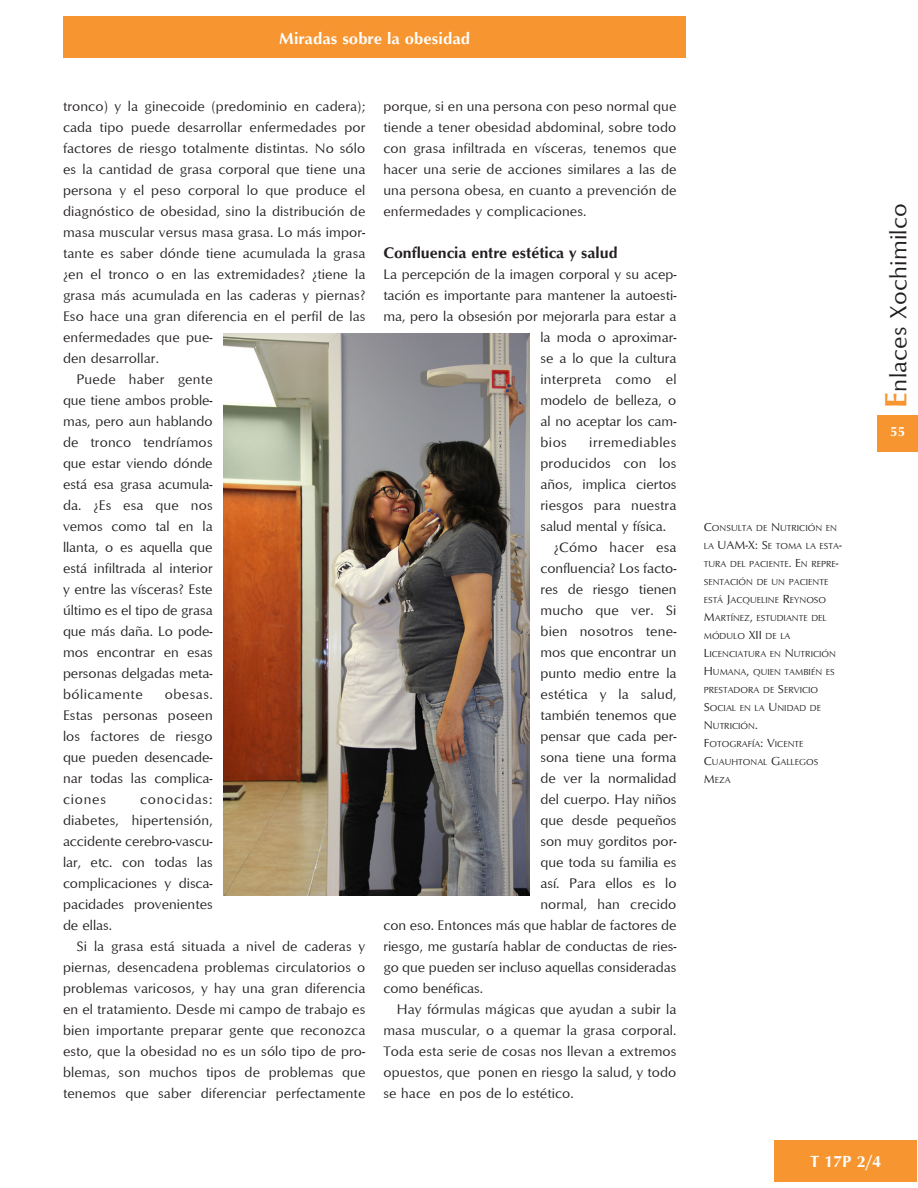
<style>
.page{position:relative;width:918px;height:1188px;background:#fff}
.page>*{position:absolute;margin:0;border:0;box-sizing:border-box;transform-origin:0 0}
.t1{font:24px "Optimum";letter-spacing:.01em;color:#231f20}
.t2{font:700 16.5px "Optimum";color:#fff}
.subtitulo{font:700 15.75px "Optimum";color:#231f20}
.cuerpo_de_texto{font:14.25px/21px "Optimum";letter-spacing:.01em;color:#231f20;text-align:justify}
.cuerpo_de_textosin_s{font:14.25px/21px "Optimum";color:#231f20;text-align:justify}
.cuerpo_de_textosin_s-2{font:14.25px "Optimum";letter-spacing:.02em;color:#231f20}
.t3{font:700 13.5px "Optimum";color:#fff}
.pies_de_foto{font:9px/18px "Optimum";color:#231f20}
.s1{font-weight:700;font-size:31.5px;color:#f79530}
.s2{font-size:12px}
</style>
<div class="page">
<div style="left:877px;top:415px;width:41px;height:36px;background:#f79530"></div>
<div style="left:63px;top:16px;width:623px;height:42px;background:#f79530"></div>
<div style="left:775px;top:1140px;width:142px;height:42px;background:#f79530"></div>
<img style="left:223px;top:333px;width:307px;height:563px">
<p class="t2" style="left:279px;top:28px;width:193px">Miradas sobre la obesidad</p>
<p class="cuerpo_de_texto" style="left:63px;top:95px;width:304px;text-align:left">tronco) y la ginecoide (predominio en cadera); cada tipo puede desarrollar enfermedades por factores de riesgo totalmente distintas. No sólo es la cantidad de grasa corporal que tiene una persona y el peso corporal lo que produce el diagnóstico de obesidad, sino la distribución de masa muscular versus masa grasa. Lo más impor&shy;tante es saber dónde tiene acumulada la grasa ¿en el tronco o en las extremidades? ¿tiene la grasa más acumulada en las caderas y piernas?<br>Eso hace una gran diferencia en el perfil de las enfermedades que pue-<br>den desarrollar.</p>
<p class="cuerpo_de_texto" style="left:63px;top:368px;width:151px;text-indent:14px">Puede haber gente que tiene ambos proble&shy;mas, pero aun hablando de tronco tendríamos que estar viendo dónde está esa grasa acumula&shy;da. ¿Es esa que nos vemos como tal en la llanta, o es aquella que está infiltrada al interior y entre las vísceras? Este último es el tipo de grasa que más daña. Lo pode&shy;mos encontrar en esas personas delgadas meta&shy;bólicamente</p>
<p class="cuerpo_de_texto" style="left:63px;top:683px;width:151px;text-indent:102px">obesas.<br>Estas personas poseen los factores de riesgo que pueden desencade&shy;nar todas las complica&shy;ciones</p>
<p class="cuerpo_de_texto" style="left:63px;top:788px;width:151px;text-indent:77px">conocidas: diabetes, hipertensión, accidente cerebro-vascu&shy;lar, etc. con todas las complicaciones y disca&shy;pacidades provenientes de ellas.</p>
<p class="cuerpo_de_texto" style="left:63px;top:935px;width:304px;text-indent:14px">Si la grasa está situada a nivel de caderas y piernas, desencadena problemas circulatorios o problemas varicosos, y hay una gran diferencia en el tratamiento. Desde mi campo de trabajo es bien importante preparar gente que reconozca esto, que la obesidad no es un sólo tipo de pro&shy;blemas, son muchos tipos de problemas que tenemos que saber diferenciar perfectamente</p>
<p class="cuerpo_de_texto" style="left:383px;top:95px;width:295px">porque, si en una persona con peso normal que tiende a tener obesidad abdominal, sobre todo con grasa infiltrada en vísceras, tenemos que hacer una serie de acciones similares a las de una persona obesa, en cuanto a prevención de enfermedades y complicaciones.</p>
<p class="subtitulo" style="left:383px;top:244px;width:236px">Confluencia entre estética y salud</p>
<p class="cuerpo_de_textosin_s" style="left:383px;top:263px;width:295px">La percepción de la imagen corporal y su acep-</p>
<p class="cuerpo_de_textosin_s" style="left:383px;top:284px;width:295px">tación es importante para mantener la autoesti-</p>
<p class="cuerpo_de_textosin_s" style="left:383px;top:305px;width:295px">ma, pero la obsesión por mejorarla para estar a</p>
<p class="cuerpo_de_textosin_s" style="left:540px;top:326px;width:138px">la moda o aproximar-</p>
<p class="cuerpo_de_textosin_s" style="left:540px;top:347px;width:138px">se a lo que la cultura</p>
<p class="cuerpo_de_textosin_s-2" style="left:540px;top:370px;width:138px">interpreta como el</p>
<p class="cuerpo_de_textosin_s" style="left:540px;top:389px;width:138px">modelo de belleza, o</p>
<p class="cuerpo_de_textosin_s" style="left:540px;top:410px;width:138px">al no aceptar los cam-</p>
<p class="cuerpo_de_textosin_s" style="left:540px;top:431px;width:28px">bios</p>
<p class="cuerpo_de_textosin_s" style="left:540px;top:431px;width:138px;text-indent:49px">irremediables producidos con los años, implica ciertos riesgos para nuestra salud mental y física.</p>
<p class="cuerpo_de_texto" style="left:554px;top:536px;width:124px">¿Cómo hacer esa</p>
<p class="cuerpo_de_texto" style="left:540px;top:557px;width:138px">confluencia? Los facto-</p>
<p class="cuerpo_de_texto" style="left:540px;top:578px;width:138px">res de riesgo tienen</p>
<p class="cuerpo_de_texto" style="left:540px;top:599px;width:138px">mucho que ver. Si</p>
<p class="cuerpo_de_texto" style="left:540px;top:620px;width:138px">bien nosotros tene-</p>
<p class="cuerpo_de_texto" style="left:540px;top:641px;width:138px">mos que encontrar un</p>
<p class="cuerpo_de_texto" style="left:540px;top:662px;width:138px">punto medio entre la</p>
<p class="cuerpo_de_texto" style="left:540px;top:683px;width:137px">estética y la salud,</p>
<p class="cuerpo_de_texto" style="left:540px;top:704px;width:138px">también tenemos que</p>
<p class="cuerpo_de_texto" style="left:540px;top:725px;width:138px">pensar que cada per-</p>
<p class="cuerpo_de_texto" style="left:540px;top:746px;width:138px">sona tiene una forma</p>
<p class="cuerpo_de_texto" style="left:540px;top:767px;width:138px">de ver la normalidad</p>
<p class="cuerpo_de_texto" style="left:540px;top:788px;width:138px">del cuerpo. Hay niños</p>
<p class="cuerpo_de_texto" style="left:540px;top:809px;width:138px">que desde pequeños</p>
<p class="cuerpo_de_texto" style="left:540px;top:830px;width:138px">son muy gorditos por-</p>
<p class="cuerpo_de_texto" style="left:540px;top:851px;width:138px">que toda su familia es</p>
<p class="cuerpo_de_texto" style="left:540px;top:872px;width:138px">así. Para ellos es lo</p>
<p class="cuerpo_de_texto" style="left:540px;top:893px;width:137px">normal, han crecido</p>
<p class="cuerpo_de_texto" style="left:383px;top:914px;width:295px">con eso. Entonces más que hablar de factores de</p>
<p class="cuerpo_de_texto" style="left:383px;top:935px;width:295px">riesgo, me gustaría hablar de conductas de ries-</p>
<p class="cuerpo_de_texto" style="left:383px;top:956px;width:295px">go que pueden ser incluso aquellas consideradas</p>
<p class="cuerpo_de_texto" style="left:383px;top:977px;width:101px">como benéficas.</p>
<p class="cuerpo_de_texto" style="left:383px;top:998px;width:295px;text-indent:14px">Hay fórmulas mágicas que ayudan a subir la masa muscular, o a quemar la grasa corporal.<br>Toda esta serie de cosas nos llevan a extremos opuestos, que ponen en riesgo la salud, y todo se hace en pos de lo estético.</p>
<h1 class="t1" style="left:884px;top:408px;width:206px;rotate:-90deg"><span class="s1">E</span>nlaces Xochimilco</h1>
<p class="pies_de_foto" style="left:704px;top:519px;width:139px"><span class="s2">C</span>ONSULTA DE <span class="s2">N</span> UTRICIÓN EN<br>LA <span class="s2">UAM-X: S</span>E TOMA LA ESTA<span class="s2">-<br></span>TURA DEL PACIENTE<span class="s2">. E</span>N REPRE<span class="s2">-<br></span>SENTACIÓN DE UN PACIENTE<br>ESTÁ <span class="s2">J</span>ACQUELINE <span class="s2">R</span>EYNOSO<br><span class="s2">M</span>ARTÍNEZ<span class="s2">,</span> ESTUDIANTE DEL<br>MÓDULO <span class="s2">XII</span> DE LA<br><span class="s2">L</span>ICENCIATURA EN <span class="s2">N</span> UTRICIÓN<br><span class="s2">H</span> UMANA<span class="s2">,</span> QUIEN TAMBIÉN ES<br>PRESTADORA DE <span class="s2">S</span>ERVICIO<br><span class="s2">S</span>OCIAL EN LA <span class="s2">U</span> NIDAD DE<br><span class="s2">N</span> UTRICIÓN<span class="s2">.</span></p>
<p class="pies_de_foto" style="left:704px;top:735px;width:116px"><span class="s2">F</span>OTOGRAFÍA<span class="s2">: V</span>ICENTE<br><span class="s2">C</span>UAUHTONAL <span class="s2">G</span>ALLEGOS<br><span class="s2">M</span>EZA</p>
<p class="t3" style="left:890px;top:424px;width:16px">55</p>
<p class="t2" style="left:811px;top:1152px;width:72px">T 17P 2/4</p>
</div>
